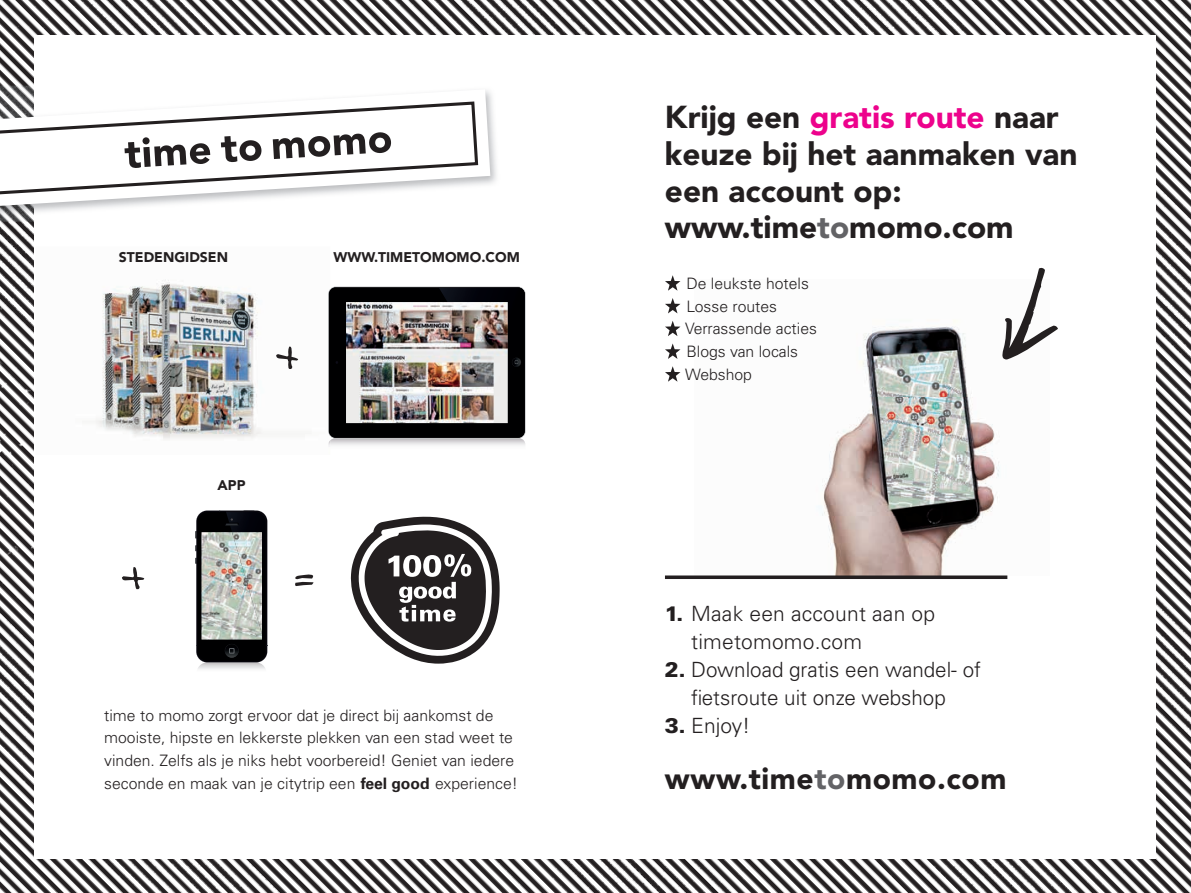
<style>
.page{position:relative;width:1191px;height:893px;background:#fff}
.page>*{position:absolute;margin:0;border:0;box-sizing:border-box;transform-origin:0 0}
.t1{font:900 31.5px/36.8px "Avenir LT Std";color:#231f20}
.t2{font:900 29.93px "Avenir LT Std";letter-spacing:.02em;color:#231f20}
.t3{font:300 21px/28px "Univers LT Std";color:#231f20}
.t4{font:300 15.75px/22.8px "Univers LT Std";color:#231f20}
.t5{font:900 14px "Avenir LT Std";color:#231f20}
.s1{font-weight:700}
.s2{color:#ed028c}
.s3{color:#636366}
.s4{font-weight:900}
</style>
<div class="page">
<img style="left:0;top:0;width:1191px;height:893px">
<div style="left:35px;top:35px;width:1121px;height:823px;background:#fff"></div>
<img style="left:95px;top:279px;width:168px;height:161px">
<img style="left:0;top:86px;width:35px;height:3px">
<img style="left:0;top:206px;width:35px;height:16px">
<img style="left:5px;top:206px;width:30px;height:10px">
<img style="left:35px;top:93px;width:462px;height:119px">
<svg style="left:0;top:89px;width:490px;height:117px"></svg>
<svg style="left:0;top:100px;width:480px;height:101px"></svg>
<svg style="left:124px;top:132px;width:267px;height:36px"></svg>
<img style="left:822px;top:320px;width:178px;height:255px">
<svg style="left:665px;top:575px;width:342px;height:4px"></svg>
<svg style="left:351px;top:516px;width:148px;height:148px"></svg>
<img style="left:198px;top:662px;width:67px;height:7px">
<svg style="left:195px;top:510px;width:72px;height:152px;background:#7f817e"></svg>
<svg style="left:665px;top:275px;width:15px;height:16px"></svg>
<svg style="left:665px;top:298px;width:15px;height:15px"></svg>
<svg style="left:665px;top:321px;width:15px;height:15px"></svg>
<svg style="left:665px;top:343px;width:15px;height:16px"></svg>
<svg style="left:665px;top:366px;width:15px;height:16px"></svg>
<svg style="left:328px;top:287px;width:197px;height:160px;background:#252527"></svg>
<img style="left:346px;top:302px;width:162px;height:121px">
<svg style="left:999px;top:267px;width:59px;height:93px"></svg>
<p class="t5" style="left:119px;top:249px;width:111px">STEDENGIDSEN</p>
<p class="t5" style="left:218px;top:476px;width:29px">APP</p>
<p class="t5" style="left:333px;top:249px;width:188px">WWW.TIMETOMOMO.COM</p>
<p class="t4" style="left:104px;top:704px;width:415px">time to momo zorgt ervoor dat je direct bij aankomst de mooiste, hipste en lekkerste plekken van een stad weet te vinden. Zelfs als je niks hebt voorbereid! Geniet van iedere seconde en maak van je citytrip een <span class="s1">feel good</span> experience!</p>
<h1 class="t1" style="left:665px;top:99px;width:414px">Krijg een <span class="s2">gratis route</span> naar keuze bij het aanmaken van een account op: www.time<span class="s3">to</span>momo.com</h1>
<p class="t4" style="left:685px;top:272px;width:133px">De leukste hotels<br>Losse routes<br>Verrassende acties<br>Blogs van locals<br>Webshop</p>
<h3 class="t3" style="left:691px;top:599px;width:245px;text-indent:-26px"><span class="s4">1.</span> Maak een account aan op timetomomo.com</h3>
<h3 class="t3" style="left:665px;top:655px;width:317px;text-align:center"><span class="s4">2.</span> Download gratis een wandel- of fietsroute uit onze webshop</h3>
<h3 class="t3" style="left:665px;top:711px;width:87px"><span class="s4">3.</span> Enjoy!</h3>
<h2 class="t2" style="left:665px;top:760px;width:343px">www.time<span class="s3">to</span>momo.com</h2>
</div>
